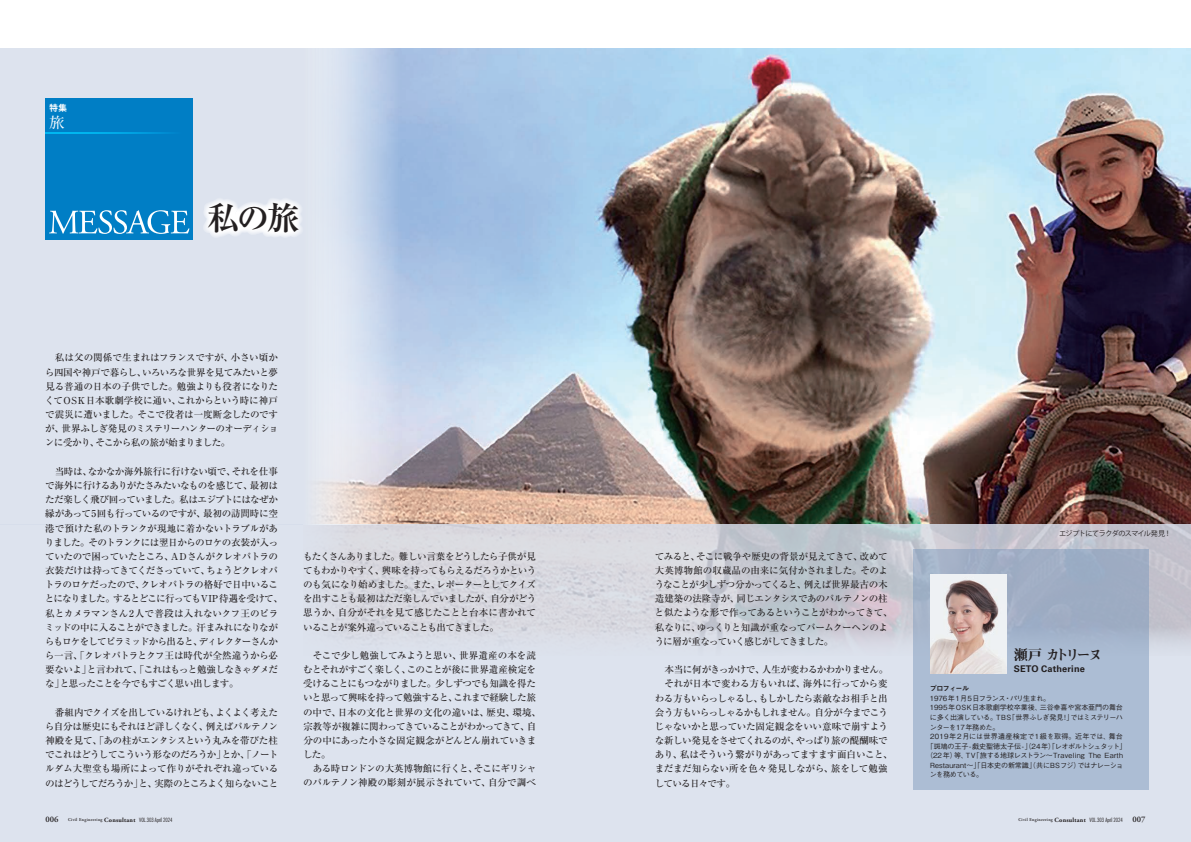
<style>
.page{position:relative;width:1191px;height:842px;background:#fff}
.page>*{position:absolute;margin:0;border:0;box-sizing:border-box;transform-origin:0 0}
.t1{font:700 32.6px "Ryumin Pr 6 N";color:#231f20}
.t2{font:700 14.9px "Futo Min A101 Pr 6 N";color:#fff}
.t3{font:14.2px "Midashi Min Pr 6 N MA31";letter-spacing:-.21em;color:#231f20}
.t4{font:500 9.6px/14.2px "Ryumin Pr 6 N";letter-spacing:-.05em;color:#231f20;text-align:justify}
.t5{font:500 9.6px/14.2px "Ryumin Pr 6 N";letter-spacing:-.03em;color:#231f20;text-align:right}
.t6{font:500 9.6px "Ryumin Pr 6 N";letter-spacing:-.07em;color:#231f20}
.t7{font:500 9.6px "Ryumin Pr 6 N";letter-spacing:-.025em;color:#231f20}
.t8{font:500 9.6px "Ryumin Pr 6 N";letter-spacing:-.015em;color:#231f20}
.t9{font:500 9.6px "Ryumin Pr 6 N";letter-spacing:-.08em;color:#231f20}
.t10{font:700 9.2px "Univers LT Std";letter-spacing:.015em;color:#231f20}
.t11{font:700 8.5px "Koz Go Pr 6 N";color:#fff}
.t12{font:500 7.1px "Gothic BBB Pr 6 N";letter-spacing:-.015em;color:#231f20}
.t13{font:500 7.1px "Gothic BBB Pr 6 N";letter-spacing:.035em;color:#231f20}
.t14{font:500 7.1px "Gothic BBB Pr 6 N";letter-spacing:-.07em;color:#231f20}
.t15{font:500 7.1px "Gothic BBB Pr 6 N";letter-spacing:-.045em;color:#231f20}
.t16{font:7.1px "Koz Go Pr 6 N";letter-spacing:-.07em;color:#231f20}
.t17{font:500 7.1px "Gothic BBB Pr 6 N";letter-spacing:-.05em;color:#231f20}
.t18{font:500 7.1px "Gothic BBB Pr 6 N";letter-spacing:-.08em;color:#231f20}
.t19{font:7.1px "Midashi Go Pr 6 N MB31";letter-spacing:-.09em;color:#231f20}
.t20{font:600 4.5px "Adobe Garamond Pro";letter-spacing:.07em;color:#231f20;scale:.95 1}
.s1{font-size:8.5px}
.s2{font-weight:700;font-size:6.4px}
.s3{font-family:"Futura Std";font-weight:300;font-stretch:condensed;font-size:5.7px}
</style>
<div class="page">
<img style="left:400px;top:48px;width:791px;height:476px">
<svg style="left:0;top:524px;width:1191px;height:318px;background:#d9dee8"></svg>
<div style="left:0;top:48px;width:303px;height:476px;background:#d7deeb"></div>
<svg style="left:303px;top:48px;width:97px;height:476px;background:#d3dbea"></svg>
<div style="left:45px;top:98px;width:148px;height:142px;background:#007ec5"></div>
<svg style="left:49px;top:210px;width:140px;height:24px"></svg>
<img style="left:45px;top:132px;width:124px;height:2px">
<div style="left:913px;top:549px;width:235px;height:240px;background:linear-gradient(to right,#abbbd2,#a5b5cd)"></div>
<img style="left:930px;top:574px;width:76px;height:100px">
<p class="t11" style="left:50px;top:103px;width:19px">特集</p>
<h2 class="t2" style="left:50px;top:111px;width:16px">旅</h2>
<h1 class="t1" style="left:207px;top:192px;width:94px">私の旅</h1>
<p class="t4" style="left:45px;top:350px;width:235px;text-indent:10px">私は父の関係で生まれはフランスですが、小さい頃から四国や神戸で暮らし、いろいろな世界を見てみたいと夢見る普通の日本の子供でした。勉強よりも役者になりたくてOSK日本歌劇学校に通い、これからという時に神戸で震災に遭いました。そこで役者は一度断念したのですが、世界ふしぎ発見のミステリーハンターのオーディションに受かり、そこから私の旅が始まりました。</p>
<p class="t4" style="left:45px;top:464px;width:240px;text-align:left;text-indent:10px">当時は、なかなか海外旅行に行けない頃で、それを仕事で海外に行けるありがたさみたいなものを感じて、最初はただ楽しく飛び回っていました。私はエジプトにはなぜか縁があって5回も行っているのですが、最初の訪問時に空港で預けた私のトランクが現地に着かないトラブルがありました。そのトランクには翌日からのロケの衣装が入っていたので困っていたところ、ADさんがクレオパトラの衣装だけは持ってきてくださっていて、ちょうどクレオパトラのロケだったので、クレオパトラの格好で日中いることになりました。するとどこに行ってもVIP待遇を受けて、私とカメラマンさん2人で普段は入れないクフ王のピラミッドの中に入ることができました。汗まみれになりながらもロケをしてピラミッドから出ると、ディレクターさんから一言、「クレオパトラとクフ王は時代が全然違うから必要ないよ」と言われて、「これはもっと勉強しなきゃダメだな」と思ったことを今でもすごく思い出します。</p>
<p class="t4" style="left:45px;top:705px;width:235px;text-indent:10px">番組内でクイズを出しているけれども、よくよく考えたら自分は歴史にもそれほど詳しくなく、例えばパルテノン神殿を見て、「あの柱がエンタシスという丸みを帯びた柱でこれはどうしてこういう形なのだろうか」とか、「ノートルダム大聖堂も場所によって作りがそれぞれ違っているのはどうしてだろうか」と、実際のところよく知らないこと</p>
<p class="t4" style="left:303px;top:549px;width:235px">もたくさんありました。難しい言葉をどうしたら子供が見てもわかりやすく、興味を持ってもらえるだろうかというのも気になり始めました。また、レポーターとしてクイズを出すことも最初はただ楽しんでいましたが、自分がどう思うか、自分がそれを見て感じたことと台本に書かれていることが案外違っていることも出てきました。</p>
<p class="t4" style="left:303px;top:648px;width:239px;text-align:left;text-indent:10px">そこで少し勉強してみようと思い、世界遺産の本を読むとそれがすごく楽しく、このことが後に世界遺産検定を受けることにもつながりました。少しずつでも知識を得たいと思って興味を持って勉強すると、これまで経験した旅の中で、日本の文化と世界の文化の違いは、歴史、環境、宗教等が複雑に関わってきていることがわかってきて、自分の中にあった小さな固定観念がどんどん崩れていきました。</p>
<p class="t5" style="left:303px;top:761px;width:234px">ある時ロンドンの大英博物館に行くと、そこにギリシャのパルテノン神殿の彫刻が展示されていて、自分で調べ</p>
<p class="t4" style="left:654px;top:549px;width:239px;text-align:left">てみると、そこに戦争や歴史の背景が見えてきて、改めて大英博物館の収蔵品の由来に気付かされました。そのようなことが少しずつ分かってくると、例えば世界最古の木造建築の法隆寺が、同じエンタシスであのパルテノンの柱と似たような形で作ってあるということがわかってきて、私なりに、ゆっくりと知識が重なってバームクーヘンのように層が重なっていく感じがしてきました。</p>
<p class="t4" style="left:664px;top:662px;width:225px">本当に何がきっかけで、人生が変わるかわかりません。</p>
<p class="t8" style="left:664px;top:676px;width:225px">それが日本で変わる方もいれば、海外に行ってから変</p>
<p class="t4" style="left:655px;top:690px;width:234px">わる方もいらっしゃるし、もしかしたら素敵なお相手と出</p>
<p class="t6" style="left:655px;top:704px;width:235px">会う方もいらっしゃるかもしれません。自分が今までこう</p>
<p class="t4" style="left:654px;top:719px;width:235px">じゃないかと思っていた固定観念をいい意味で崩すよう</p>
<p class="t4" style="left:655px;top:733px;width:234px">な新しい発見をさせてくれるのが、やっぱり旅の醍醐味で</p>
<p class="t4" style="left:655px;top:747px;width:239px">あり、私はそういう繋がりがあってますます面白いこと、</p>
<p class="t7" style="left:654px;top:761px;width:234px">まだまだ知らない所を色々発見しながら、旅をして勉強</p>
<p class="t9" style="left:654px;top:775px;width:82px">している日々です。</p>
<p class="t16" style="left:1059px;top:530px;width:114px">エジプトにてラクダのスマイル発見！</p>
<h3 class="t3" style="left:1013px;top:643px;width:90px">瀬戸 カトリーヌ</h3>
<p class="t10" style="left:1013px;top:664px;width:73px">SETO Catherine</p>
<p class="t19" style="left:930px;top:683px;width:41px">プロフィール</p>
<p class="t15" style="left:930px;top:692px;width:122px">1976年1月5日フランス・パリ生まれ。</p>
<p class="t12" style="left:930px;top:702px;width:195px">1995年OSK日本歌劇学校卒業後、三谷幸喜や宮本亜門の舞台</p>
<p class="t14" style="left:930px;top:711px;width:195px">に多く出演している。TBS「世界ふしぎ発見! 」ではミステリーハ</p>
<p class="t17" style="left:930px;top:721px;width:71px">ンターを17年務めた。</p>
<p class="t13" style="left:930px;top:731px;width:194px">2019年2月には世界遺産検定で1級を取得。近年では、舞台</p>
<p class="t12" style="left:926px;top:740px;width:202px">「斑鳩の王子-戯史聖徳太子伝-」（24年）「レオポルトシュタット」</p>
<p class="t13" style="left:926px;top:750px;width:198px">（22年）等、TV「旅する地球レストラン～Traveling The Earth</p>
<p class="t12" style="left:930px;top:759px;width:195px">Restaurant～」「日本史の新常識」（共にBSフジ）ではナレーショ</p>
<p class="t18" style="left:930px;top:769px;width:55px">ンを務めている。</p>
<p class="t20" style="left:45px;top:817px;width:135px"><span class="s1">006</span> Civil Engineering <span class="s2">Consultant</span> <span class="s3">VOL.303 April 2024</span></p>
<p class="t20" style="left:1018px;top:817px;width:135px">Civil Engineering <span class="s2">Consultant</span> <span class="s3">VOL.303 April 2024</span> <span class="s1">007</span></p>
</div>
